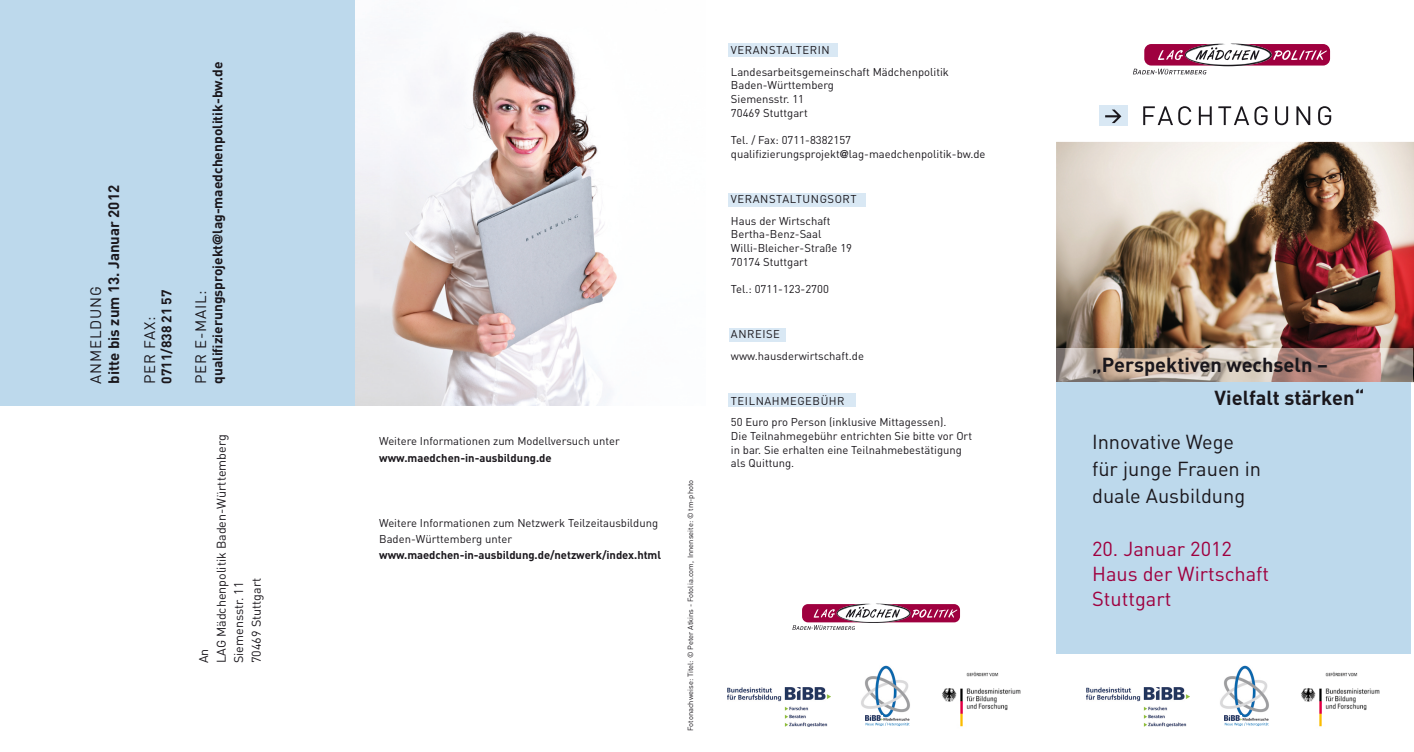
<style>
.page{position:relative;width:1414px;height:752px;background:#fff}
.page>*{position:absolute;margin:0;border:0;box-sizing:border-box;transform-origin:0 0}
.t1{font:20px/26.9px "DIN";color:#1a171c}
.t2{font:20px/25px "DIN";color:#9f003f}
.t3{font:700 20px/33.8px "DIN";color:#1a171c}
.t4{font:15px "DIN";letter-spacing:.05em;color:#1a171c}
.t5{font:700 15px "DIN";color:#1a171c}
.t6{font:700 13.75px "DIN";color:#1a171c}
.t7{font:12.5px/17.5px "DIN";color:#1a171c}
.t8{font:11.25px/13.8px "DIN";color:#1a171c}
.t9{font:700 11.25px "DIN";letter-spacing:-.005em;color:#1a171c}
.t10{font:7.5px "DIN";color:#1a171c}
.s1{font-family:"Frutiger LT Std"}
</style>
<div class="page">
<img style="left:354px;top:0;width:263px;height:405px">
<img style="left:1056px;top:142px;width:358px;height:240px">
<div style="left:0;top:0;width:354px;height:405px;background:#bdd9ec"></div>
<div style="left:728px;top:393px;width:128px;height:13px;background:#d9e8f4"></div>
<div style="left:729px;top:328px;width:57px;height:13px;background:#d9e8f4"></div>
<div style="left:728px;top:43px;width:110px;height:13px;background:#d9e8f4"></div>
<div style="left:728px;top:193px;width:137px;height:13px;background:#d9e8f4"></div>
<svg style="left:792px;top:625px;width:63px;height:4px"></svg>
<div style="left:802px;top:603px;width:158px;height:19px;background:#9f003f;border-radius:6px"></div>
<img style="left:836px;top:603px;width:74px;height:19px">
<svg style="left:814px;top:609px;width:21px;height:8px"></svg>
<svg style="left:912px;top:609px;width:45px;height:9px"></svg>
<svg style="left:846px;top:606px;width:54px;height:11px"></svg>
<img style="left:727px;top:687px;width:104px;height:39px">
<img style="left:942px;top:671px;width:79px;height:56px">
<img style="left:861px;top:665px;width:49px;height:53px">
<svg style="left:866px;top:717px;width:43px;height:8px"></svg>
<img style="left:866px;top:715px;width:16px;height:5px">
<svg style="left:1133px;top:69px;width:73px;height:5px"></svg>
<div style="left:1144px;top:44px;width:186px;height:21px;background:#9f003f;border-radius:7px"></div>
<img style="left:1185px;top:43px;width:87px;height:23px">
<svg style="left:1158px;top:50px;width:25px;height:10px"></svg>
<svg style="left:1273px;top:50px;width:54px;height:10px"></svg>
<svg style="left:1195px;top:47px;width:64px;height:13px"></svg>
<img style="left:1086px;top:687px;width:104px;height:39px">
<img style="left:1301px;top:671px;width:79px;height:56px">
<img style="left:1220px;top:665px;width:49px;height:53px">
<svg style="left:1225px;top:717px;width:43px;height:8px"></svg>
<img style="left:1225px;top:715px;width:16px;height:5px">
<div style="left:1056px;top:381px;width:354px;height:272px;background:#bdd9ec"></div>
<div style="left:1099px;top:105px;width:29px;height:21px;background:#d9e8f4"></div>
<svg style="left:1105px;top:106px;width:226px;height:19px"></svg>
<img style="left:1056px;top:348px;width:357px;height:33px">
<h2 class="t5" style="left:104px;top:383px;width:200px;rotate:-90deg">bitte bis zum 13. Januar 2012</h2>
<h2 class="t4" style="left:86px;top:383px;width:99px;rotate:-90deg">ANMELDUNG</h2>
<p class="t6" style="left:209px;top:383px;width:323px;rotate:-90deg">qualifizierungsprojekt<span class="s1">@</span>lag-maedchenpolitik-bw.de</p>
<p class="t6" style="left:158px;top:383px;width:96px;rotate:-90deg">0711/838 21 57</p>
<h2 class="t4" style="left:191px;top:383px;width:95px;rotate:-90deg">PER E-MAIL:</h2>
<h2 class="t4" style="left:140px;top:383px;width:68px;rotate:-90deg">PER FAX:</h2>
<p class="t7" style="left:195px;top:662px;width:230px;rotate:-90deg">An<br>LAG Mädchenpolitik Baden-Württemberg<br>Siemensstr. 11<br>70469 Stuttgart</p>
<p class="t8" style="left:379px;top:434px;width:242px">Weitere Informationen zum Modellversuch unter</p>
<p class="t9" style="left:379px;top:450px;width:174px">www.maedchen-in-ausbildung.de</p>
<p class="t8" style="left:379px;top:514px;width:280px;line-height:16.2px">Weitere Informationen zum Netzwerk Teilzeitausbildung<br>Baden-Württemberg unter</p>
<p class="t9" style="left:379px;top:547px;width:283px">www.maedchen-in-ausbildung.de/netzwerk/index.html</p>
<p class="t10" style="left:686px;top:730px;width:252px;rotate:-90deg">Fotonachweise: Titel: © Peter Atkins - Fotolia.com, Innenseite: © tm-photo</p>
<p class="t8" style="left:731px;top:39px;width:220px;line-height:21.2px">VERANSTALTERIN<br>Landesarbeitsgemeinschaft Mädchenpolitik</p>
<p class="t8" style="left:731px;top:78px;width:105px">Baden-Württemberg<br>Siemensstr. 11<br>70469 Stuttgart</p>
<p class="t8" style="left:731px;top:133px;width:256px">Tel. / Fax: 0711-8382157 qualifizierungsprojekt<span class="s1">@</span>lag-maedchenpolitik-bw.de</p>
<p class="t8" style="left:731px;top:188px;width:127px;line-height:21.2px">VERANSTALTUNGSORT<br>Haus der Wirtschaft</p>
<p class="t8" style="left:731px;top:227px;width:123px">Bertha-Benz-Saal<br>Willi-Bleicher-Straße 19<br>70174 Stuttgart</p>
<p class="t8" style="left:731px;top:282px;width:99px">Tel.: 0711-123-2700</p>
<p class="t8" style="left:731px;top:323px;width:135px;line-height:21.2px">ANREISE www.hausderwirtschaft.de</p>
<p class="t8" style="left:731px;top:389px;width:217px;line-height:21.2px">TEILNAHMEGEBÜHR<br>50 Euro pro Person (inklusive Mittagessen).</p>
<p class="t8" style="left:731px;top:428px;width:243px">Die Teilnahmegebühr entrichten Sie bitte vor Ort in bar. Sie erhalten eine Teilnahmebestätigung als Quittung.</p>
<h1 class="t3" style="left:1214px;top:346px;width:151px;text-indent:-122px">„Perspektiven wechseln –<br>Vielfalt stärken“</h1>
<h1 class="t1" style="left:1092px;top:428px;width:171px">Innovative Wege für junge Frauen in duale Ausbildung</h1>
<h1 class="t2" style="left:1092px;top:535px;width:179px">20. Januar 2012<br>Haus der Wirtschaft<br>Stuttgart</h1>
</div>
